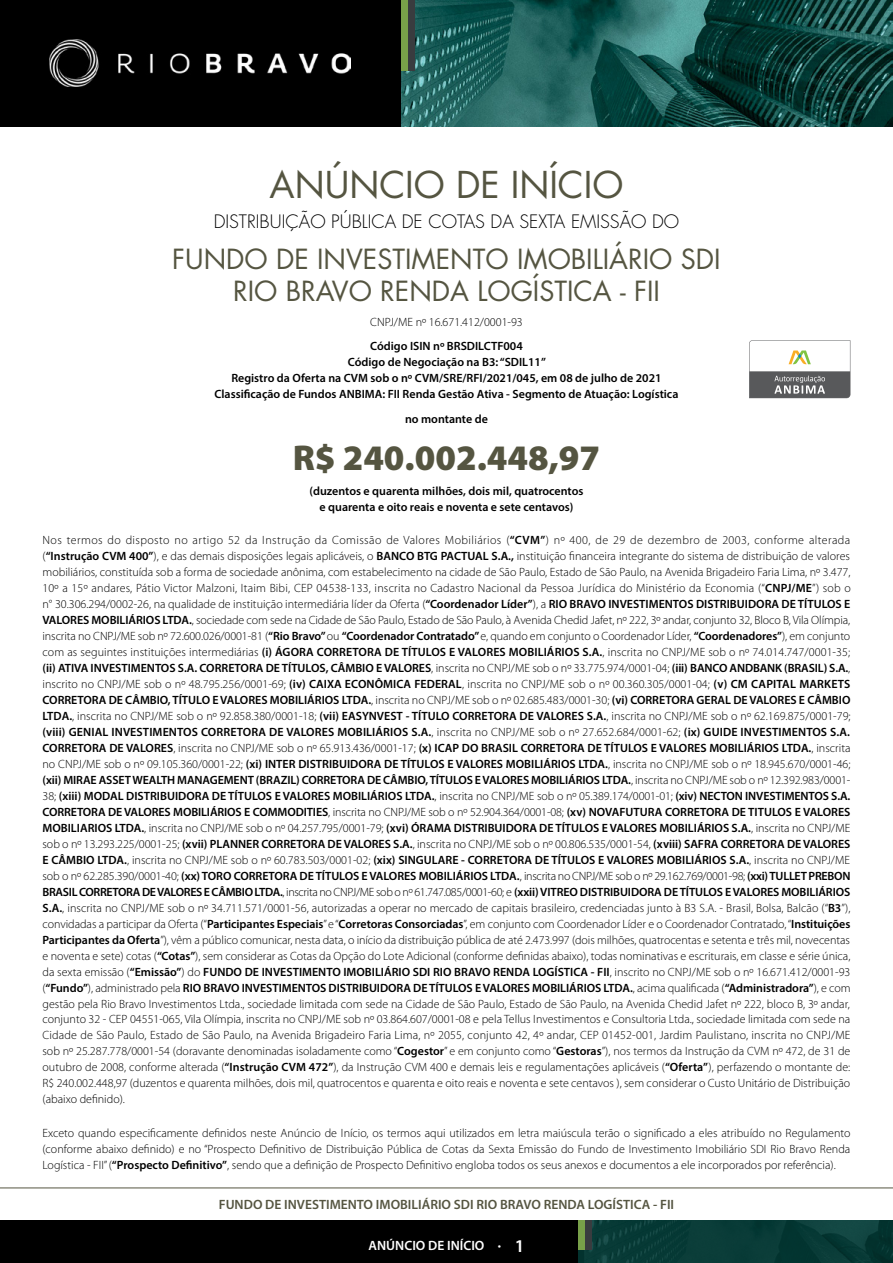
<style>
.page{position:relative;width:893px;height:1263px;background:#fff}
.page>*{position:absolute;margin:0;border:0;box-sizing:border-box;transform-origin:0 0}
.t1{font:900 36px "Myriad Pro";color:#555541}
.t2{font:36px "Futura";color:#555541}
.t3{font:27px/32.5px "Futura";color:#555541;text-align:center}
.t4{font:300 18px "Futura";color:#000}
.t5{font:600 13.5px "Myriad Pro";color:#555541}
.t6{font:600 13.5px "Myriad Pro";color:#fff}
.t7{font:300 12px/15.9px "Myriad Pro";color:#000;text-align:justify}
.t8{font:600 12px/15.9px "Myriad Pro";color:#000;text-align:center}
.s1{font-weight:600}
.s2{font-weight:300}
.s3{font-size:18px}
</style>
<div class="page">
<div style="left:0;top:1220px;width:579px;height:42px;background:#000"></div>
<img style="left:584px;top:1220px;width:309px;height:42px">
<div style="left:579px;top:1220px;width:6px;height:29px;background:#78a049"></div>
<div style="left:585px;top:1220px;width:7px;height:29px;background:#393c3f"></div>
<div style="left:0;top:0;width:414px;height:127px;background:#000"></div>
<img style="left:401px;top:0;width:492px;height:127px">
<img style="left:49px;top:39px;width:301px;height:48px">
<div style="left:401px;top:0;width:7px;height:71px;background:#78a049"></div>
<div style="left:408px;top:0;width:6px;height:71px;background:#393c3f"></div>
<hr style="left:0;top:1188px;width:893px;height:1px;background:#555541">
<svg style="left:749px;top:340px;width:101px;height:58px"></svg>
<h1 class="t2" style="left:270px;top:160px;width:355px">ANÚNCIO DE INÍCIO</h1>
<h3 class="t4" style="left:214px;top:210px;width:467px">DISTRIBUIÇÃO PÚBLICA DE COTAS DA SEXTA EMISSÃO DO</h3>
<h2 class="t3" style="left:172px;top:242px;width:550px">FUNDO DE INVESTIMENTO IMOBILIÁRIO SDI<br>RIO BRAVO RENDA LOGÍSTICA - FII</h2>
<p class="t7" style="left:370px;top:314px;width:154px">CNPJ/ME nº 16.671.412/0001-93</p>
<p class="t8" style="left:215px;top:338px;width:465px">Código ISIN nº BRSDILCTF004<br>Código de Negociação na B3: “SDIL11”<br>Registro da Oferta na CVM sob o nº CVM/SRE/RFI/2021/045, em 08 de julho de 2021<br>Classificação de Fundos ANBIMA: FII Renda Gestão Ativa - Segmento de Atuação: Logística</p>
<p class="t8" style="left:405px;top:410px;width:84px">no montante de</p>
<h1 class="t1" style="left:293px;top:438px;width:309px">R$ 240.002.448,97</h1>
<p class="t8" style="left:309px;top:482px;width:275px">(duzentos e quarenta milhões, dois mil, quatrocentos e quarenta e oito reais e noventa e sete centavos)</p>
<p class="t7" style="left:42px;top:532px;width:810px">Nos termos do disposto no artigo 52 da Instrução da Comissão de Valores Mobiliários (<span class="s1">“CVM”</span>) nº 400, de 29 de dezembro de 2003, conforme alterada (<span class="s1">“Instrução CVM 400”</span>), e das demais disposições legais aplicáveis, o <span class="s1">BANCO BTG PACTUAL S.A.,</span> instituição financeira integrante do sistema de distribuição de valores mobiliários, constituída sob a forma de sociedade anônima, com estabelecimento na cidade de São Paulo, Estado de São Paulo, na Avenida Brigadeiro Faria Lima, nº 3.477, 10º a 15º andares, Pátio Victor Malzoni, Itaim Bibi, CEP 04538-133, inscrita no Cadastro Nacional da Pessoa Jurídica do Ministério da Economia (“<span class="s1">CNPJ/ME</span>”) sob o n° 30.306.294/0002-26, na qualidade de instituição intermediária líder da Oferta (<span class="s1">“Coordenador Líder”</span>), a <span class="s1">RIO BRAVO INVESTIMENTOS DISTRIBUIDORA DE TÍTULOS E VALORES MOBILIÁRIOS LTDA.</span>, sociedade com sede na Cidade de São Paulo, Estado de São Paulo, à Avenida Chedid Jafet, nº 222, 3º andar, conjunto 32, Bloco B, Vila Olímpia, inscrita no CNPJ/ME sob nº 72.600.026/0001-81 (<span class="s1">“Rio Bravo”</span> ou <span class="s1">“Coordenador Contratado”</span> e, quando em conjunto o Coordenador Líder, <span class="s1">“Coordenadores”</span>), em conjunto com as seguintes instituições intermediárias <span class="s1">(i) ÁGORA CORRETORA DE TÍTULOS E VALORES MOBILIÁRIOS S.A.</span>, inscrita no CNPJ/ME sob o nº 74.014.747/0001-35; <span class="s1">(ii) ATIVA INVESTIMENTOS S.A. CORRETORA DE TÍTULOS, CÂMBIO E VALORES</span>, inscrita no CNPJ/ME sob o nº 33.775.974/0001-04; <span class="s1">(iii) BANCO ANDBANK (BRASIL) S.A.</span>, inscrito no CNPJ/ME sob o nº 48.795.256/0001-69; <span class="s1">(iv) CAIXA ECONÔMICA FEDERAL</span>, inscrita no CNPJ/ME sob o nº 00.360.305/0001-04; <span class="s1">(v) CM CAPITAL MARKETS CORRETORA DE CÂMBIO, TÍTULO E VALORES MOBILIÁRIOS LTDA.</span>, inscrita no CNPJ/ME sob o nº 02.685.483/0001-30; <span class="s1">(vi) CORRETORA GERAL DE VALORES E CÂMBIO LTDA.</span>, inscrita no CNPJ/ME sob o nº 92.858.380/0001-18; <span class="s1">(vii) EASYNVEST - TÍTULO CORRETORA DE VALORES S.A.</span>, inscrita no CNPJ/ME sob o nº 62.169.875/0001-79; <span class="s1">(viii) GENIAL INVESTIMENTOS CORRETORA DE VALORES MOBILIÁRIOS S.A.</span>, inscrita no CNPJ/ME sob o nº 27.652.684/0001-62; <span class="s1">(ix) GUIDE INVESTIMENTOS S.A.<br>CORRETORA DE VALORES</span>, inscrita no CNPJ/ME sob o nº 65.913.436/0001-17; <span class="s1">(x) ICAP DO BRASIL CORRETORA DE TÍTULOS E VALORES MOBILIÁRIOS LTDA.</span>, inscrita no CNPJ/ME sob o nº 09.105.360/0001-22; <span class="s1">(xi) INTER DISTRIBUIDORA DE TÍTULOS E VALORES MOBILIÁRIOS LTDA.</span>, inscrita no CNPJ/ME sob o nº 18.945.670/0001-46; <span class="s1">(xii) MIRAE ASSET WEALTH MANAGEMENT (BRAZIL) CORRETORA DE CÂMBIO, TÍTULOS E VALORES MOBILIÁRIOS LTDA.</span>, inscrita no CNPJ/ME sob o nº 12.392.983/0001- 38; <span class="s1">(xiii) MODAL DISTRIBUIDORA DE TÍTULOS E VALORES MOBILIÁRIOS LTDA.</span>, inscrita no CNPJ/ME sob o nº 05.389.174/0001-01; <span class="s1">(xiv) NECTON INVESTIMENTOS S.A.<br>CORRETORA DE VALORES MOBILIÁRIOS E COMMODITIES</span>, inscrita no CNPJ/ME sob o nº 52.904.364/0001-08; <span class="s1">(xv) NOVAFUTURA CORRETORA DE TITULOS E VALORES MOBILIARIOS LTDA.</span>, inscrita no CNPJ/ME sob o nº 04.257.795/0001-79; <span class="s1">(xvi) ÓRAMA DISTRIBUIDORA DE TÍTULOS E VALORES MOBILIÁRIOS S.A.</span>, inscrita no CNPJ/ME sob o nº 13.293.225/0001-25; <span class="s1">(xvii) PLANNER CORRETORA DE VALORES S.A.</span>, inscrita no CNPJ/ME sob o nº 00.806.535/0001-54, <span class="s1">(xviii) SAFRA CORRETORA DE VALORES E CÂMBIO LTDA.</span>, inscrita no CNPJ/ME sob o nº 60.783.503/0001-02; <span class="s1">(xix) SINGULARE - CORRETORA DE TÍTULOS E VALORES MOBILIÁRIOS S.A.</span>, inscrita no CNPJ/ME sob o nº 62.285.390/0001-40; <span class="s1">(xx) TORO CORRETORA DE TÍTULOS E VALORES MOBILIÁRIOS LTDA.</span>, inscrita no CNPJ/ME sob o nº 29.162.769/0001-98; <span class="s1">(xxi)TULLET PREBON BRASIL CORRETORA DE VALORES E CÂMBIO LTDA.</span>, inscrita no CNPJ/ME sob o nº 61.747.085/0001-60; e <span class="s1">(xxii) VITREO DISTRIBUIDORA DE TÍTULOS E VALORES MOBILIÁRIOS S.A.</span>, inscrita no CNPJ/ME sob o nº 34.711.571/0001-56, autorizadas a operar no mercado de capitais brasileiro, credenciadas junto à B3 S.A. - Brasil, Bolsa, Balcão (“<span class="s1">B3</span>”), convidadas a participar da Oferta (“<span class="s1">Participantes Especiais</span>” e “<span class="s1">Corretoras Consorciadas</span>”, em conjunto com Coordenador Líder e o Coordenador Contratado, “<span class="s1">Instituições Participantes da Oferta</span>”), vêm a público comunicar, nesta data, o início da distribuição pública de até 2.473.997 (dois milhões, quatrocentas e setenta e três mil, novecentas e noventa e sete) cotas (<span class="s1">“Cotas”</span>), sem considerar as Cotas da Opção do Lote Adicional (conforme definidas abaixo), todas nominativas e escriturais, em classe e série única, da sexta emissão (<span class="s1">“Emissão”</span>) do <span class="s1">FUNDO DE INVESTIMENTO IMOBILIÁRIO SDI RIO BRAVO RENDA LOGÍSTICA - FII</span>, inscrito no CNPJ/ME sob o nº 16.671.412/0001-93 (<span class="s1">“Fundo”</span>), administrado pela <span class="s1">RIO BRAVO INVESTIMENTOS DISTRIBUIDORA DE TÍTULOS E VALORES MOBILIÁRIOS LTDA.</span>, acima qualificada (<span class="s1">“Administradora”</span>), e com gestão pela Rio Bravo Investimentos Ltda., sociedade limitada com sede na Cidade de São Paulo, Estado de São Paulo, na Avenida Chedid Jafet nº 222, bloco B, 3º andar, conjunto 32 - CEP 04551-065, Vila Olímpia, inscrita no CNPJ/ME sob nº 03.864.607/0001-08 e pela Tellus Investimentos e Consultoria Ltda., sociedade limitada com sede na Cidade de São Paulo, Estado de São Paulo, na Avenida Brigadeiro Faria Lima, nº 2055, conjunto 42, 4º andar, CEP 01452-001, Jardim Paulistano, inscrita no CNPJ/ME sob nº 25.287.778/0001-54 (doravante denominadas isoladamente como “<span class="s1">Cogestor</span>” e em conjunto como “<span class="s1">Gestoras</span>”), nos termos da Instrução da CVM nº 472, de 31 de outubro de 2008, conforme alterada (<span class="s1">“Instrução CVM 472”</span>), da Instrução CVM 400 e demais leis e regulamentações aplicáveis (<span class="s1">“Oferta”</span>), perfazendo o montante de:<br>R$ 240.002.448,97 (duzentos e quarenta milhões, dois mil, quatrocentos e quarenta e oito reais e noventa e sete centavos ), sem considerar o Custo Unitário de Distribuição (abaixo definido).</p>
<p class="t7" style="left:42px;top:1125px;width:809px">Exceto quando especificamente definidos neste Anúncio de Início, os termos aqui utilizados em letra maiúscula terão o significado a eles atribuído no Regulamento (conforme abaixo definido) e no “Prospecto Definitivo de Distribuição Pública de Cotas da Sexta Emissão do Fundo de Investimento Imobiliário SDI Rio Bravo Renda Logística - FII” (<span class="s1">“Prospecto Definitivo”</span>, sendo que a definição de Prospecto Definitivo engloba todos os seus anexos e documentos a ele incorporados por referência).</p>
<p class="t5" style="left:219px;top:1196px;width:457px">FUNDO DE INVESTIMENTO IMOBILIÁRIO SDI RIO BRAVO RENDA LOGÍSTICA - FII</p>
<p class="t6" style="left:369px;top:1237px;width:157px">ANÚNCIO DE INÍCIO <span class="s2">•</span> <span class="s3">1</span></p>
</div>
